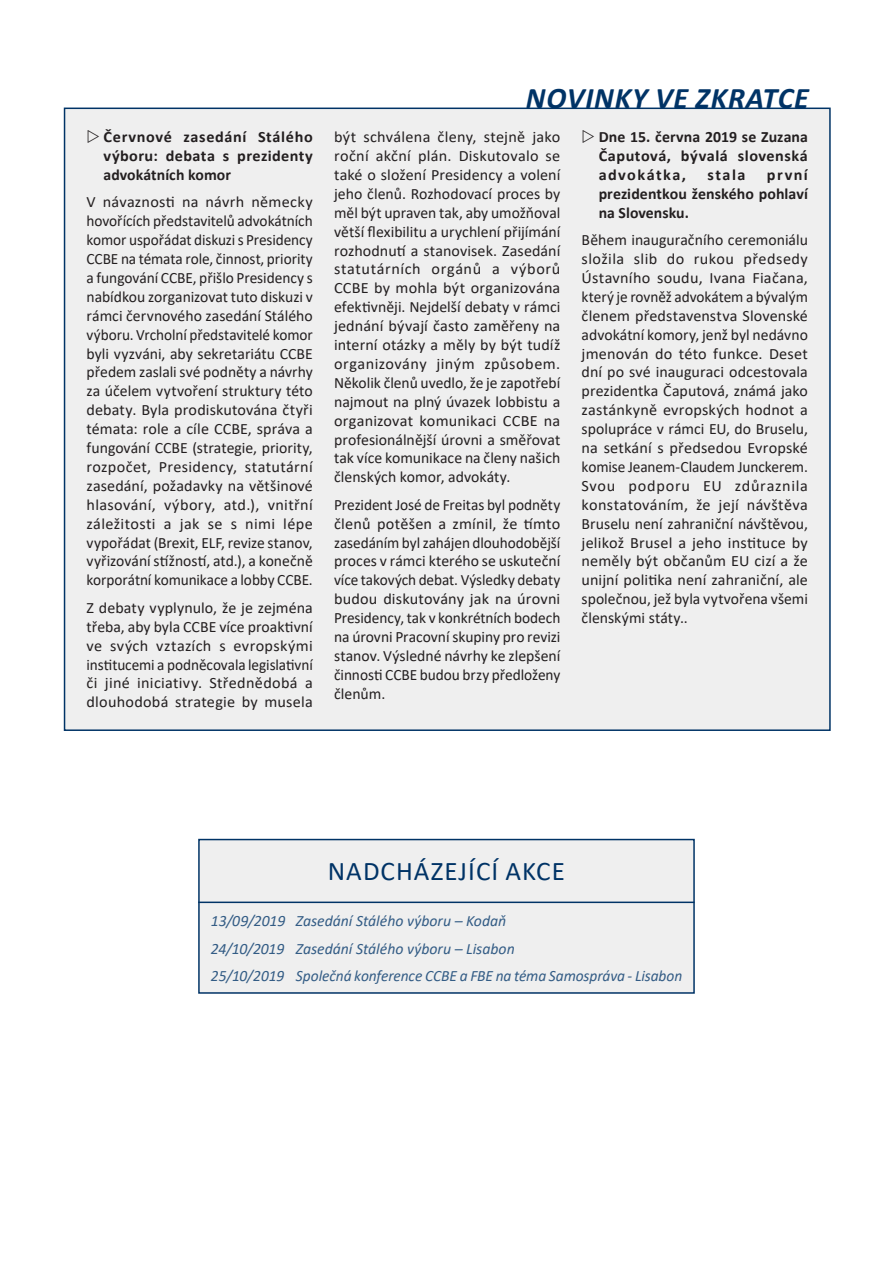
<style>
.page{position:relative;width:893px;height:1263px;background:#fff}
.page>*{position:absolute;margin:0;border:0;box-sizing:border-box;transform-origin:0 0}
.Titre_Box{font:italic 700 30px "Calibri";letter-spacing:.03em;color:#036}
.Titre_Box-2{font:27px "Calibri";letter-spacing:.04em;color:#036}
.Contenu{font:15.75px/18.9px "Calibri";color:#231f20;text-align:justify}
.t1{font:700 15.75px/18.9px "Calibri";letter-spacing:.02em;color:#231f20;text-align:justify}
.Contenu_Upcoming_Eve{font:italic 15.75px "Calibri";letter-spacing:-.005em;color:#335c85}
</style>
<div class="page">
<div style="left:198px;top:839px;width:497px;height:155px;background:#efefef;border:2px solid #036"></div>
<div style="left:65px;top:108px;width:765px;height:622px;background:#efefef"></div>
<hr style="left:198px;top:901px;width:496px;height:2px;background:#036">
<p class="t1" style="left:104px;top:127px;width:211px">Červnové zasedání Stálého výboru: debata s prezidenty advokátních komor</p>
<p class="Contenu" style="left:87px;top:192px;width:228px">V návaznosti na návrh německy hovořících představitelů advokátních komor uspořádat diskuzi s Presidency CCBE na témata role, činnost, priority a fungování CCBE, přišlo Presidency s nabídkou zorganizovat tuto diskuzi v rámci červnového zasedání Stálého výboru. Vrcholní představitelé komor byli vyzváni, aby sekretariátu CCBE předem zaslali své podněty a návrhy za účelem vytvoření struktury této debaty. Byla prodiskutována čtyři témata: role a cíle CCBE, správa a fungování CCBE (strategie, priority, rozpočet, Presidency, statutární zasedání, požadavky na většinové hlasování, výbory, atd.), vnitřní záležitosti a jak se s nimi lépe vypořádat (Brexit, ELF, revize stanov, vyřizování stížností, atd.), a konečně korporátní komunikace a lobby CCBE.</p>
<p class="Contenu" style="left:87px;top:598px;width:228px">Z debaty vyplynulo, že je zejména třeba, aby byla CCBE více proaktivní ve svých vztazích s evropskými institucemi a podněcovala legislativní či jiné iniciativy. Střednědobá a dlouhodobá strategie by musela</p>
<p class="Titre_Box" style="left:526px;top:76px;width:285px">NOVINKY VE ZKRATCE</p>
<p class="Contenu" style="left:334px;top:127px;width:228px">být schválena členy, stejně jako roční akční plán. Diskutovalo se také o složení Presidency a volení jeho členů. Rozhodovací proces by měl být upraven tak, aby umožňoval větší flexibilitu a urychlení přijímání rozhodnutí a stanovisek. Zasedání statutárních orgánů a výborů CCBE by mohla být organizována efektivněji. Nejdelší debaty v rámci jednání bývají často zaměřeny na interní otázky a měly by být tudíž organizovány jiným způsobem.<br>Několik členů uvedlo, že je zapotřebí najmout na plný úvazek lobbistu a organizovat komunikaci CCBE na profesionálnější úrovni a směřovat tak více komunikace na členy našich členských komor, advokáty.</p>
<p class="Contenu" style="left:334px;top:495px;width:228px">Prezident José de Freitas byl podněty členů potěšen a zmínil, že tímto zasedáním byl zahájen dlouhodobější proces v rámci kterého se uskuteční více takových debat. Výsledky debaty budou diskutovány jak na úrovni Presidency, tak v konkrétních bodech na úrovni Pracovní skupiny pro revizi stanov. Výsledné návrhy ke zlepšení činnosti CCBE budou brzy předloženy členům.</p>
<p class="t1" style="left:599px;top:127px;width:211px">Dne 15. června 2019 se Zuzana Čaputová, bývalá slovenská advokátka,</p>
<p class="t1" style="left:599px;top:165px;width:211px;text-indent:168px">první prezidentkou ženského pohlaví na Slovensku.</p>
<p class="Contenu" style="left:582px;top:230px;width:228px">Během inauguračního ceremoniálu složila slib do rukou předsedy Ústavního soudu, Ivana Fiačana, který je rovněž advokátem a bývalým členem představenstva Slovenské advokátní komory, jenž byl nedávno jmenován do této funkce. Deset dní po své inauguraci odcestovala prezidentka Čaputová, známá jako zastánkyně evropských hodnot a spolupráce v rámci EU, do Bruselu, na setkání s předsedou Evropské komise Jeanem-Claudem Junckerem.<br>Svou podporu EU zdůraznila konstatováním, že její návštěva Bruselu není zahraniční návštěvou, jelikož Brusel a jeho instituce by neměly být občanům EU cizí a že unijní politika není zahraniční, ale společnou, jež byla vytvořena všemi členskými státy..</p>
<p class="t1" style="left:707px;top:165px;width:39px">stala</p>
<p class="Titre_Box-2" style="left:328px;top:853px;width:239px">NADCHÁZEJÍCÍ AKCE</p>
<p class="Contenu_Upcoming_Eve" style="left:211px;top:910px;width:297px">13/09/2019 Zasedání Stálého výboru – Kodaň</p>
<p class="Contenu_Upcoming_Eve" style="left:211px;top:937px;width:305px">24/10/2019 Zasedání Stálého výboru – Lisabon</p>
<p class="Contenu_Upcoming_Eve" style="left:211px;top:965px;width:473px">25/10/2019 Společná konference CCBE a FBE na téma Samospráva - Lisabon</p>
</div>
